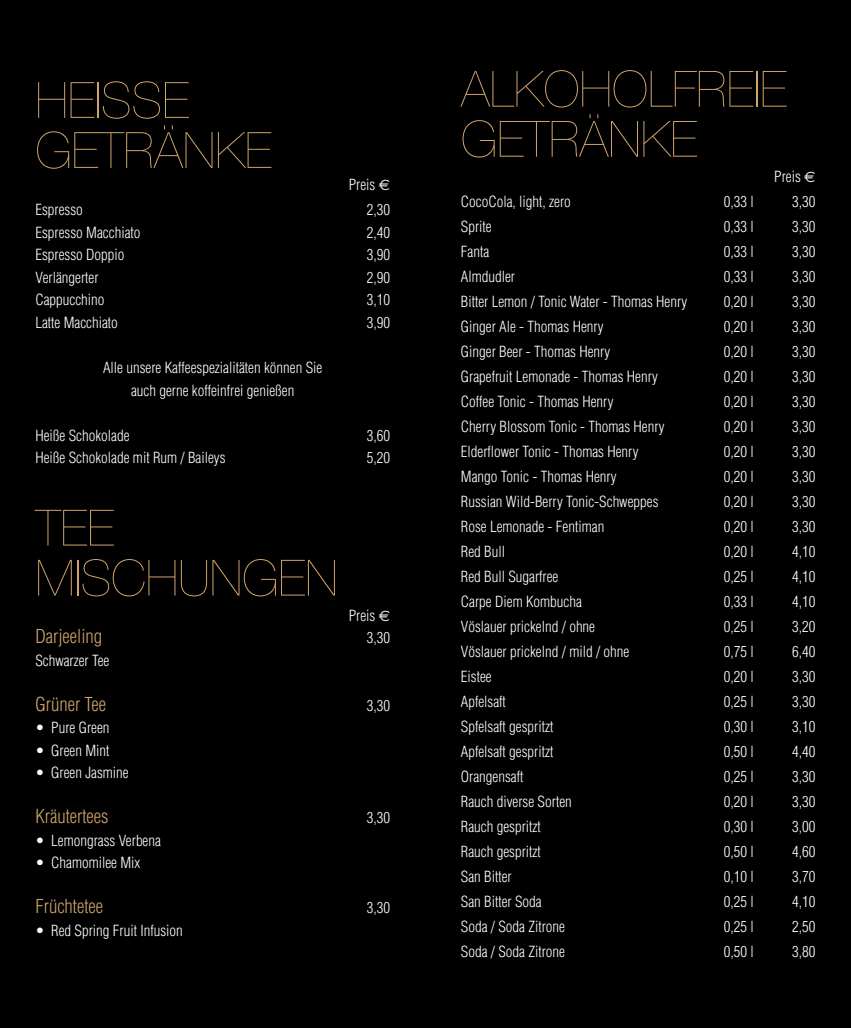
<style>
.page{position:relative;width:851px;height:1028px;background:#fff}
.page>*{position:absolute;margin:0;border:0;box-sizing:border-box;transform-origin:0 0}
.t1{font:200 50px/50px "Helvetica Neue LT Std";color:#d0a46c}
.t2{font:300 condensed 18.75px "Helvetica";color:#d0a46c}
.t3{font:300 condensed 15px/22.5px "Helvetica";color:#fff;text-align:center}
.s1{font-family:"Euro Sans";font-weight:400;font-stretch:normal}
</style>
<div class="page">
<div style="left:0;top:0;width:436px;height:1028px;background:#000"></div>
<div style="left:415px;top:0;width:435px;height:1028px;background:#000"></div>
<h1 class="t1" style="left:35px;top:75px;width:238px">HEISSE<br>GETRÄNKE</h1>
<p class="t3" style="left:349px;top:174px;width:43px">Preis <span class="s1">€</span></p>
<p class="t3" style="left:35px;top:199px;width:49px">Espresso</p>
<p class="t3" style="left:366px;top:199px;width:25px">2,30</p>
<p class="t3" style="left:35px;top:221px;width:106px">Espresso Macchiato</p>
<p class="t3" style="left:366px;top:221px;width:25px">2,40</p>
<p class="t3" style="left:35px;top:244px;width:91px">Espresso Doppio</p>
<p class="t3" style="left:366px;top:244px;width:25px">3,90</p>
<p class="t3" style="left:35px;top:266px;width:65px">Verlängerter</p>
<p class="t3" style="left:366px;top:266px;width:25px">2,90</p>
<p class="t3" style="left:35px;top:289px;width:71px">Cappucchino</p>
<p class="t3" style="left:366px;top:289px;width:25px">3,10</p>
<p class="t3" style="left:35px;top:311px;width:84px">Latte Macchiato</p>
<p class="t3" style="left:366px;top:311px;width:25px">3,90</p>
<p class="t3" style="left:103px;top:356px;width:221px">Alle unsere Kaffeespezialitäten können Sie auch gerne koffeinfrei genießen</p>
<p class="t3" style="left:35px;top:424px;width:96px">Heiße Schokolade</p>
<p class="t3" style="left:366px;top:424px;width:25px">3,60</p>
<p class="t3" style="left:35px;top:446px;width:191px">Heiße Schokolade mit Rum / Baileys</p>
<p class="t3" style="left:366px;top:446px;width:25px">5,20</p>
<h1 class="t1" style="left:35px;top:502px;width:303px">TEE<br>MISCHUNGEN</h1>
<p class="t3" style="left:349px;top:604px;width:43px">Preis <span class="s1">€</span></p>
<p class="t2" style="left:35px;top:624px;width:68px">Darjeeling</p>
<p class="t3" style="left:366px;top:626px;width:25px">3,30</p>
<p class="t3" style="left:35px;top:649px;width:75px">Schwarzer Tee</p>
<p class="t2" style="left:35px;top:692px;width:72px">Grüner Tee</p>
<p class="t3" style="left:366px;top:694px;width:25px">3,30</p>
<p class="t3" style="left:35px;top:716px;width:76px">• Pure Green</p>
<p class="t3" style="left:35px;top:739px;width:76px">• Green Mint</p>
<p class="t3" style="left:35px;top:761px;width:95px">• Green Jasmine</p>
<p class="t2" style="left:35px;top:804px;width:74px">Kräutertees</p>
<p class="t3" style="left:366px;top:806px;width:25px">3,30</p>
<p class="t3" style="left:35px;top:829px;width:127px">• Lemongrass Verbena</p>
<p class="t3" style="left:35px;top:851px;width:106px">• Chamomilee Mix</p>
<p class="t2" style="left:35px;top:894px;width:69px">Früchtetee</p>
<p class="t3" style="left:366px;top:896px;width:25px">3,30</p>
<p class="t3" style="left:35px;top:919px;width:149px">• Red Spring Fruit Infusion</p>
<h1 class="t1" style="left:461px;top:64px;width:327px">ALKOHOLFREIE<br>GETRÄNKE</h1>
<p class="t3" style="left:774px;top:165px;width:43px">Preis <span class="s1">€</span></p>
<p class="t3" style="left:461px;top:190px;width:111px">CocoCola, light, zero</p>
<p class="t3" style="left:723px;top:190px;width:31px">0,33 l</p>
<p class="t3" style="left:792px;top:190px;width:25px">3,30</p>
<p class="t3" style="left:461px;top:215px;width:32px">Sprite</p>
<p class="t3" style="left:723px;top:215px;width:31px">0,33 l</p>
<p class="t3" style="left:792px;top:215px;width:25px">3,30</p>
<p class="t3" style="left:461px;top:240px;width:30px">Fanta</p>
<p class="t3" style="left:723px;top:240px;width:31px">0,33 l</p>
<p class="t3" style="left:792px;top:240px;width:25px">3,30</p>
<p class="t3" style="left:461px;top:265px;width:56px">Almdudler</p>
<p class="t3" style="left:723px;top:265px;width:31px">0,33 l</p>
<p class="t3" style="left:792px;top:265px;width:25px">3,30</p>
<p class="t3" style="left:461px;top:290px;width:228px">Bitter Lemon / Tonic Water - Thomas Henry</p>
<p class="t3" style="left:723px;top:290px;width:31px">0,20 l</p>
<p class="t3" style="left:792px;top:290px;width:25px">3,30</p>
<p class="t3" style="left:461px;top:315px;width:144px">Ginger Ale - Thomas Henry</p>
<p class="t3" style="left:723px;top:315px;width:31px">0,20 l</p>
<p class="t3" style="left:792px;top:315px;width:25px">3,30</p>
<p class="t3" style="left:461px;top:340px;width:151px">Ginger Beer - Thomas Henry</p>
<p class="t3" style="left:723px;top:340px;width:31px">0,20 l</p>
<p class="t3" style="left:792px;top:340px;width:25px">3,30</p>
<p class="t3" style="left:461px;top:365px;width:198px">Grapefruit Lemonade - Thomas Henry</p>
<p class="t3" style="left:723px;top:365px;width:31px">0,20 l</p>
<p class="t3" style="left:792px;top:365px;width:25px">3,30</p>
<p class="t3" style="left:461px;top:390px;width:154px">Coffee Tonic - Thomas Henry</p>
<p class="t3" style="left:723px;top:390px;width:31px">0,20 l</p>
<p class="t3" style="left:792px;top:390px;width:25px">3,30</p>
<p class="t3" style="left:461px;top:415px;width:205px">Cherry Blossom Tonic - Thomas Henry</p>
<p class="t3" style="left:723px;top:415px;width:31px">0,20 l</p>
<p class="t3" style="left:792px;top:415px;width:25px">3,30</p>
<p class="t3" style="left:461px;top:440px;width:179px">Elderflower Tonic - Thomas Henry</p>
<p class="t3" style="left:723px;top:440px;width:31px">0,20 l</p>
<p class="t3" style="left:792px;top:440px;width:25px">3,30</p>
<p class="t3" style="left:461px;top:465px;width:157px">Mango Tonic - Thomas Henry</p>
<p class="t3" style="left:723px;top:465px;width:31px">0,20 l</p>
<p class="t3" style="left:792px;top:465px;width:25px">3,30</p>
<p class="t3" style="left:461px;top:490px;width:199px">Russian Wild-Berry Tonic-Schweppes</p>
<p class="t3" style="left:723px;top:490px;width:31px">0,20 l</p>
<p class="t3" style="left:792px;top:490px;width:25px">3,30</p>
<p class="t3" style="left:461px;top:515px;width:145px">Rose Lemonade - Fentiman</p>
<p class="t3" style="left:723px;top:515px;width:31px">0,20 l</p>
<p class="t3" style="left:792px;top:515px;width:25px">3,30</p>
<p class="t3" style="left:461px;top:540px;width:46px">Red Bull</p>
<p class="t3" style="left:723px;top:540px;width:31px">0,20 l</p>
<p class="t3" style="left:792px;top:540px;width:25px">4,10</p>
<p class="t3" style="left:461px;top:565px;width:99px">Red Bull Sugarfree</p>
<p class="t3" style="left:723px;top:565px;width:31px">0,25 l</p>
<p class="t3" style="left:792px;top:565px;width:25px">4,10</p>
<p class="t3" style="left:461px;top:590px;width:122px">Carpe Diem Kombucha</p>
<p class="t3" style="left:723px;top:590px;width:31px">0,33 l</p>
<p class="t3" style="left:792px;top:590px;width:25px">4,10</p>
<p class="t3" style="left:461px;top:615px;width:136px">Vöslauer prickelnd / ohne</p>
<p class="t3" style="left:723px;top:615px;width:31px">0,25 l</p>
<p class="t3" style="left:792px;top:615px;width:25px">3,20</p>
<p class="t3" style="left:461px;top:640px;width:170px">Vöslauer prickelnd / mild / ohne</p>
<p class="t3" style="left:723px;top:640px;width:31px">0,75 l</p>
<p class="t3" style="left:792px;top:640px;width:25px">6,40</p>
<p class="t3" style="left:461px;top:665px;width:32px">Eistee</p>
<p class="t3" style="left:723px;top:665px;width:31px">0,20 l</p>
<p class="t3" style="left:792px;top:665px;width:25px">3,30</p>
<p class="t3" style="left:461px;top:690px;width:46px">Apfelsaft</p>
<p class="t3" style="left:723px;top:690px;width:31px">0,25 l</p>
<p class="t3" style="left:792px;top:690px;width:25px">3,30</p>
<p class="t3" style="left:461px;top:715px;width:94px">Spfelsaft gespritzt</p>
<p class="t3" style="left:723px;top:715px;width:31px">0,30 l</p>
<p class="t3" style="left:792px;top:715px;width:25px">3,10</p>
<p class="t3" style="left:461px;top:740px;width:94px">Apfelsaft gespritzt</p>
<p class="t3" style="left:723px;top:740px;width:31px">0,50 l</p>
<p class="t3" style="left:792px;top:740px;width:25px">4,40</p>
<p class="t3" style="left:461px;top:765px;width:64px">Orangensaft</p>
<p class="t3" style="left:723px;top:765px;width:31px">0,25 l</p>
<p class="t3" style="left:792px;top:765px;width:25px">3,30</p>
<p class="t3" style="left:461px;top:790px;width:112px">Rauch diverse Sorten</p>
<p class="t3" style="left:723px;top:790px;width:31px">0,20 l</p>
<p class="t3" style="left:792px;top:790px;width:25px">3,30</p>
<p class="t3" style="left:461px;top:815px;width:81px">Rauch gespritzt</p>
<p class="t3" style="left:723px;top:815px;width:31px">0,30 l</p>
<p class="t3" style="left:792px;top:815px;width:25px">3,00</p>
<p class="t3" style="left:461px;top:840px;width:81px">Rauch gespritzt</p>
<p class="t3" style="left:723px;top:840px;width:31px">0,50 l</p>
<p class="t3" style="left:792px;top:840px;width:25px">4,60</p>
<p class="t3" style="left:461px;top:865px;width:52px">San Bitter</p>
<p class="t3" style="left:723px;top:865px;width:31px">0,10 l</p>
<p class="t3" style="left:792px;top:865px;width:25px">3,70</p>
<p class="t3" style="left:461px;top:890px;width:82px">San Bitter Soda</p>
<p class="t3" style="left:723px;top:890px;width:31px">0,25 l</p>
<p class="t3" style="left:792px;top:890px;width:25px">4,10</p>
<p class="t3" style="left:461px;top:915px;width:106px">Soda / Soda Zitrone</p>
<p class="t3" style="left:723px;top:915px;width:31px">0,25 l</p>
<p class="t3" style="left:792px;top:915px;width:25px">2,50</p>
<p class="t3" style="left:461px;top:940px;width:106px">Soda / Soda Zitrone</p>
<p class="t3" style="left:723px;top:940px;width:31px">0,50 l</p>
<p class="t3" style="left:792px;top:940px;width:25px">3,80</p>
</div>
